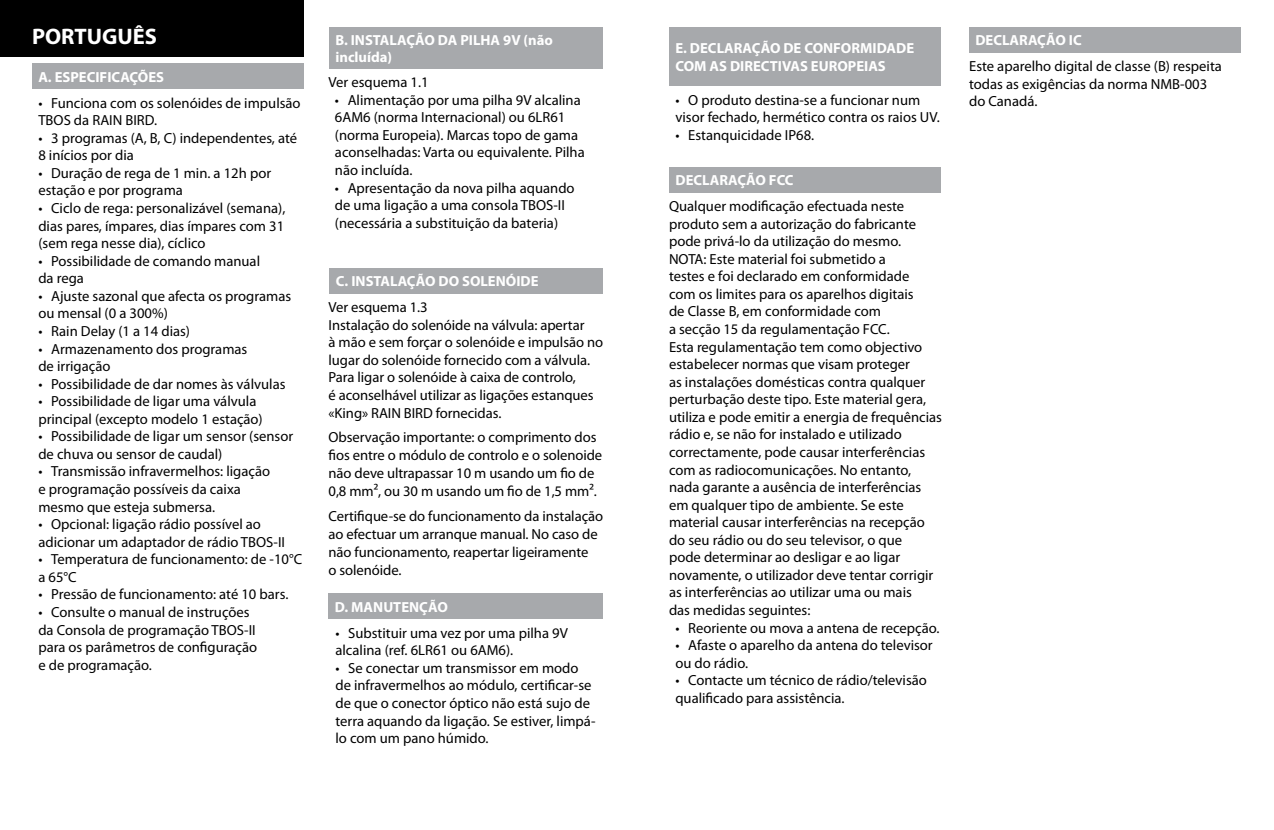
<style>
.page{position:relative;width:1274px;height:830px;background:#fff}
.page>*{position:absolute;margin:0;border:0;box-sizing:border-box;transform-origin:0 0}
.t1{font:700 22.5px "Myriad Pro";color:#fff}
.t2{font:14.62px/17.6px "Myriad Pro";color:#000}
.t3{font:700 14.62px/17.6px "Myriad Pro";color:#fff}
</style>
<div class="page">
<div style="left:0;top:0;width:303px;height:56px;background:#000"></div>
<div style="left:32px;top:64px;width:271px;height:25px;background:#a7a9ac"></div>
<div style="left:328px;top:593px;width:275px;height:26px;background:#a7a9ac"></div>
<div style="left:329px;top:268px;width:274px;height:25px;background:#a7a9ac"></div>
<div style="left:329px;top:27px;width:273px;height:41px;background:#a7a9ac"></div>
<div style="left:669px;top:167px;width:271px;height:25px;background:#a7a9ac"></div>
<div style="left:968px;top:27px;width:271px;height:25px;background:#a7a9ac"></div>
<div style="left:669px;top:27px;width:271px;height:59px;background:#a7a9ac"></div>
<h1 class="t1" style="left:32px;top:22px;width:127px">PORTUGUÊS</h1>
<p class="t3" style="left:38px;top:68px;width:127px">A. ESPECIFICAÇÕES</p>
<p class="t2" style="left:38px;top:94px;width:264px">• Funciona com os solenóides de impulsão<br>TBOS da RAIN BIRD.</p>
<p class="t2" style="left:38px;top:129px;width:260px">• 3 programas (A, B, C) independentes, até<br>8 inícios por dia</p>
<p class="t2" style="left:38px;top:164px;width:234px">• Duração de rega de 1 min. a 12h por estação e por programa</p>
<p class="t2" style="left:38px;top:199px;width:248px;text-align:justify">• Ciclo de rega: personalizável (semana), dias pares, ímpares, dias ímpares com 31 (sem rega nesse dia), cíclico</p>
<p class="t2" style="left:38px;top:252px;width:223px">• Possibilidade de comando manual da rega</p>
<p class="t2" style="left:38px;top:287px;width:254px">• Ajuste sazonal que afecta os programas ou mensal (0 a 300%)</p>
<p class="t2" style="left:38px;top:322px;width:153px">• Rain Delay (1 a 14 dias)</p>
<p class="t2" style="left:38px;top:339px;width:210px">• Armazenamento dos programas de irrigação</p>
<p class="t2" style="left:38px;top:375px;width:249px">• Possibilidade de dar nomes às válvulas</p>
<p class="t2" style="left:38px;top:392px;width:226px">• Possibilidade de ligar uma válvula principal (excepto modelo 1 estação)</p>
<p class="t2" style="left:38px;top:427px;width:256px">• Possibilidade de ligar um sensor (sensor de chuva ou sensor de caudal)</p>
<p class="t2" style="left:38px;top:462px;width:233px">• Transmissão infravermelhos: ligação e programação possíveis da caixa mesmo que esteja submersa.</p>
<p class="t2" style="left:38px;top:515px;width:248px">• Opcional: ligação rádio possível ao adicionar um adaptador de rádio TBOS-II</p>
<p class="t2" style="left:38px;top:550px;width:265px">• Temperatura de funcionamento: de -10°C a 65°C</p>
<p class="t2" style="left:38px;top:585px;width:251px">• Pressão de funcionamento: até 10 bars.</p>
<p class="t2" style="left:38px;top:603px;width:220px">• Consulte o manual de instruções da Consola de programação TBOS-II para os parâmetros de configuração e de programação.</p>
<p class="t3" style="left:335px;top:30px;width:219px">B. INSTALAÇÃO DA PILHA 9V (não incluída)</p>
<p class="t2" style="left:328px;top:73px;width:102px">Ver esquema 1.1</p>
<p class="t2" style="left:335px;top:91px;width:251px">• Alimentação por uma pilha 9V alcalina 6AM6 (norma Internacional) ou 6LR61 (norma Europeia). Marcas topo de gama aconselhadas: Varta ou equivalente. Pilha não incluída.</p>
<p class="t2" style="left:335px;top:179px;width:241px">• Apresentação da nova pilha aquando de uma ligação a uma consola TBOS-II (necessária a substituição da bateria)</p>
<p class="t3" style="left:336px;top:272px;width:204px">C. INSTALAÇÃO DO SOLENÓIDE</p>
<p class="t2" style="left:328px;top:298px;width:276px">Ver esquema 1.3<br>Instalação do solenóide na válvula: apertar<br>à mão e sem forçar o solenóide e impulsão no lugar do solenóide fornecido com a válvula.<br>Para ligar o solenóide à caixa de controlo,<br>é aconselhável utilizar as ligações estanques «King» RAIN BIRD fornecidas.</p>
<p class="t2" style="left:328px;top:428px;width:275px">Observação importante: o comprimento dos fios entre o módulo de controlo e o solenoide não deve ultrapassar 10 m usando um fio de 0,8 mm², ou 30 m usando um fio de 1,5 mm².</p>
<p class="t2" style="left:328px;top:506px;width:276px">Certifique-se do funcionamento da instalação ao efectuar um arranque manual. No caso de não funcionamento, reapertar ligeiramente<br>o solenóide.</p>
<p class="t3" style="left:335px;top:597px;width:114px">D. MANUTENÇÃO</p>
<p class="t2" style="left:335px;top:623px;width:234px">• Substituir uma vez por uma pilha 9V alcalina (ref. 6LR61 ou 6AM6).</p>
<p class="t2" style="left:335px;top:659px;width:261px">• Se conectar um transmissor em modo de infravermelhos ao módulo, certificar-se de que o conector óptico não está sujo de terra aquando da ligação. Se estiver, limpá&shy;lo com um pano húmido.</p>
<p class="t3" style="left:675px;top:39px;width:240px">E. DECLARAÇÃO DE CONFORMIDADE<br>COM AS DIRECTIVAS EUROPEIAS</p>
<p class="t2" style="left:675px;top:91px;width:266px">• O produto destina-se a funcionar num visor fechado, hermético contra os raios UV.</p>
<p class="t2" style="left:675px;top:126px;width:140px">• Estanquicidade IP68.</p>
<p class="t3" style="left:675px;top:171px;width:120px">DECLARAÇÃO FCC</p>
<p class="t2" style="left:669px;top:197px;width:274px">Qualquer modificação efectuada neste produto sem a autorização do fabricante pode privá-lo da utilização do mesmo.<br>NOTA: Este material foi submetido a<br>testes e foi declarado em conformidade<br>com os limites para os aparelhos digitais<br>de Classe B, em conformidade com<br>a secção 15 da regulamentação FCC.<br>Esta regulamentação tem como objectivo estabelecer normas que visam proteger<br>as instalações domésticas contra qualquer perturbação deste tipo. Este material gera, utiliza e pode emitir a energia de frequências rádio e, se não for instalado e utilizado correctamente, pode causar interferências com as radiocomunicações. No entanto, nada garante a ausência de interferências em qualquer tipo de ambiente. Se este material causar interferências na recepção do seu rádio ou do seu televisor, o que<br>pode determinar ao desligar e ao ligar novamente, o utilizador deve tentar corrigir as interferências ao utilizar uma ou mais<br>das medidas seguintes:</p>
<p class="t2" style="left:675px;top:618px;width:265px">• Reoriente ou mova a antena de recepção.</p>
<p class="t2" style="left:675px;top:636px;width:259px">• Afaste o aparelho da antena do televisor ou do rádio.</p>
<p class="t2" style="left:675px;top:671px;width:253px">• Contacte um técnico de rádio/televisão qualificado para assistência.</p>
<p class="t3" style="left:975px;top:31px;width:108px">DECLARAÇÃO IC</p>
<p class="t2" style="left:969px;top:57px;width:254px">Este aparelho digital de classe (B) respeita todas as exigências da norma NMB-003 do Canadá.</p>
</div>
